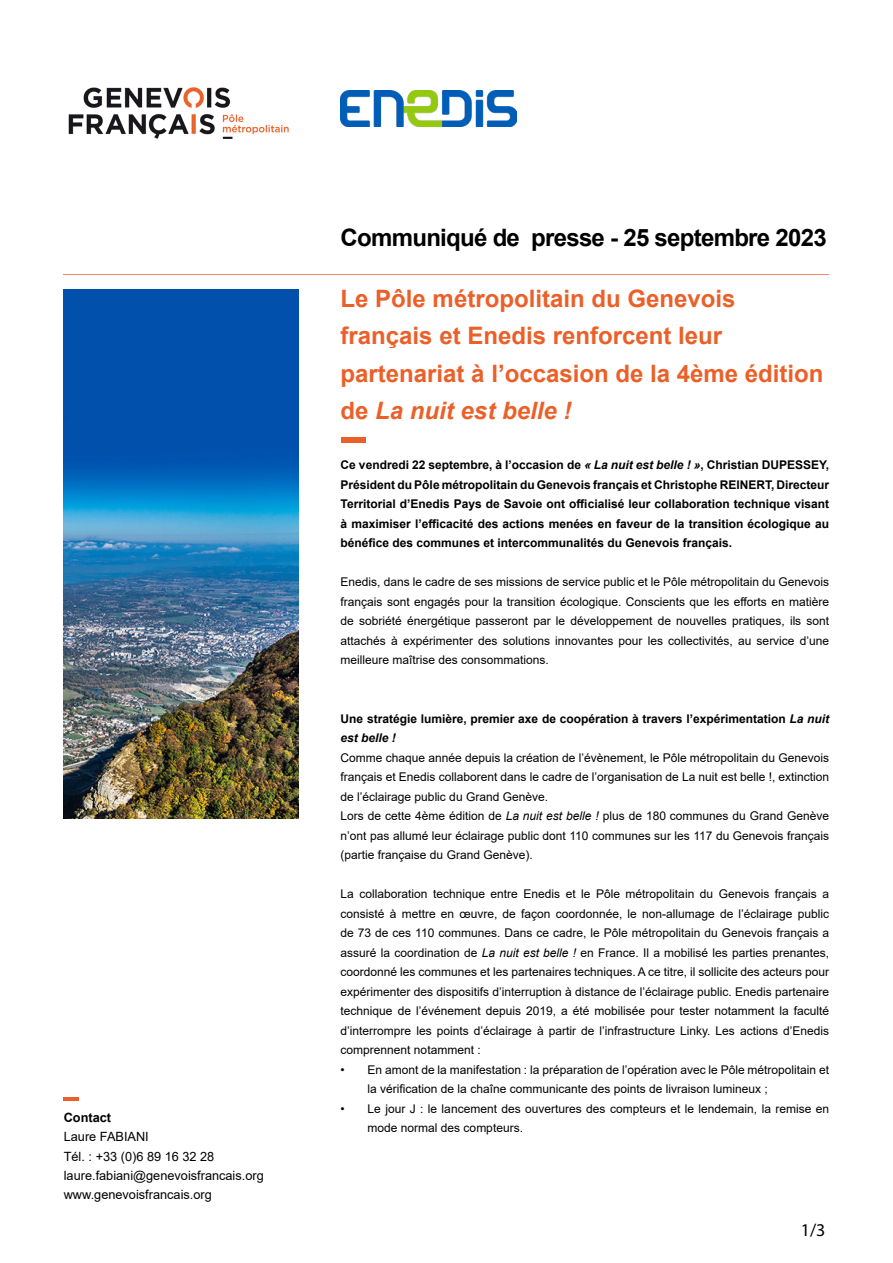
<style>
.page{position:relative;width:893px;height:1263px;background:#fff}
.page>*{position:absolute;margin:0;border:0;box-sizing:border-box;transform-origin:0 0}
.t1{font:700 24px/37.5px "Arial";color:#eb6029}
.t2{font:700 24px "Arial";letter-spacing:-.03em;color:#000}
.t3{font:18px "Myriad Pro";color:#000}
.t4{font:12.75px/19.5px "Arial";color:#000}
.t5{font:700 12.75px "Arial";color:#000}
.t6{font:12px/19.5px "Arial";color:#000}
.t7{font:700 12px/19.5px "Arial";color:#000;text-align:justify}
.s1{font-style:italic}
</style>
<div class="page">
<div style="left:341px;top:437px;width:24px;height:6px;background:#eb6029"></div>
<hr style="left:64px;top:1097px;width:15px;height:3px;background:#eb6029">
<img style="left:63px;top:290px;width:235px;height:529px">
<img style="left:68px;top:87px;width:221px;height:52px">
<img style="left:341px;top:91px;width:175px;height:35px">
<p class="t5" style="left:64px;top:1108px;width:49px">Contact</p>
<p class="t4" style="left:64px;top:1127px;width:202px">Laure FABIANI<br>Tél. : +33 (0)6 89 16 32 28 laure.fabiani@genevoisfrancais.org www.genevoisfrancais.org</p>
<h1 class="t2" style="left:341px;top:221px;width:488px">Communiqué de presse - 25 septembre 2023</h1>
<h1 class="t1" style="left:341px;top:280px;width:484px">Le Pôle métropolitain du Genevois français et Enedis renforcent leur partenariat à l’occasion de la 4ème édition de <span class="s1">La nuit est belle !</span></h1>
<p class="t7" style="left:341px;top:455px;width:490px">Ce vendredi 22 septembre, à l’occasion de <span class="s1">« La nuit est belle ! »</span>, Christian DUPESSEY, Président du Pôle métropolitain du Genevois français et Christophe REINERT, Directeur Territorial d’Enedis Pays de Savoie ont officialisé leur collaboration technique visant à maximiser l’efficacité des actions menées en faveur de la transition écologique au bénéfice des communes et intercommunalités du Genevois français.</p>
<p class="t6" style="left:341px;top:572px;width:490px;text-align:justify">Enedis, dans le cadre de ses missions de service public et le Pôle métropolitain du Genevois français sont engagés pour la transition écologique. Conscients que les efforts en matière de sobriété énergétique passeront par le développement de nouvelles pratiques, ils sont attachés à expérimenter des solutions innovantes pour les collectivités, au service d’une meilleure maîtrise des consommations.</p>
<p class="t7" style="left:341px;top:709px;width:490px">Une stratégie lumière, premier axe de coopération à travers l’expérimentation <span class="s1">La nuit est belle !</span></p>
<p class="t6" style="left:341px;top:748px;width:490px">Comme chaque année depuis la création de l’évènement, le Pôle métropolitain du Genevois français et Enedis collaborent dans le cadre de l’organisation de La nuit est belle !, extinction de l’éclairage public du Grand Genève.<br>Lors de cette 4ème édition de <span class="s1">La nuit est belle !</span> plus de 180 communes du Grand Genève n’ont pas allumé leur éclairage public dont 110 communes sur les 117 du Genevois français (partie française du Grand Genève).</p>
<p class="t6" style="left:341px;top:884px;width:490px;text-align:justify">La collaboration technique entre Enedis et le Pôle métropolitain du Genevois français a consisté à mettre en œuvre, de façon coordonnée, le non-allumage de l’éclairage public de 73 de ces 110 communes. Dans ce cadre, le Pôle métropolitain du Genevois français a assuré la coordination de <span class="s1">La nuit est belle !</span> en France. Il a mobilisé les parties prenantes, coordonné les communes et les partenaires techniques. A ce titre, il sollicite des acteurs pour expérimenter des dispositifs d’interruption à distance de l’éclairage public. Enedis partenaire technique de l’événement depuis 2019, a été mobilisée pour tester notamment la faculté d’interrompre les points d’éclairage à partir de l’infrastructure Linky. Les actions d’Enedis comprennent notamment :</p>
<p class="t6" style="left:368px;top:1060px;width:463px;text-indent:-27px">• En amont de la manifestation : la préparation de l’opération avec le Pôle métropolitain et la vérification de la chaîne communicante des points de livraison lumineux ;</p>
<p class="t6" style="left:368px;top:1099px;width:463px;text-indent:-27px">• Le jour J : le lancement des ouvertures des compteurs et le lendemain, la remise en mode normal des compteurs.</p>
<h2 class="t3" style="left:801px;top:1219px;width:26px">1/3</h2>
</div>
